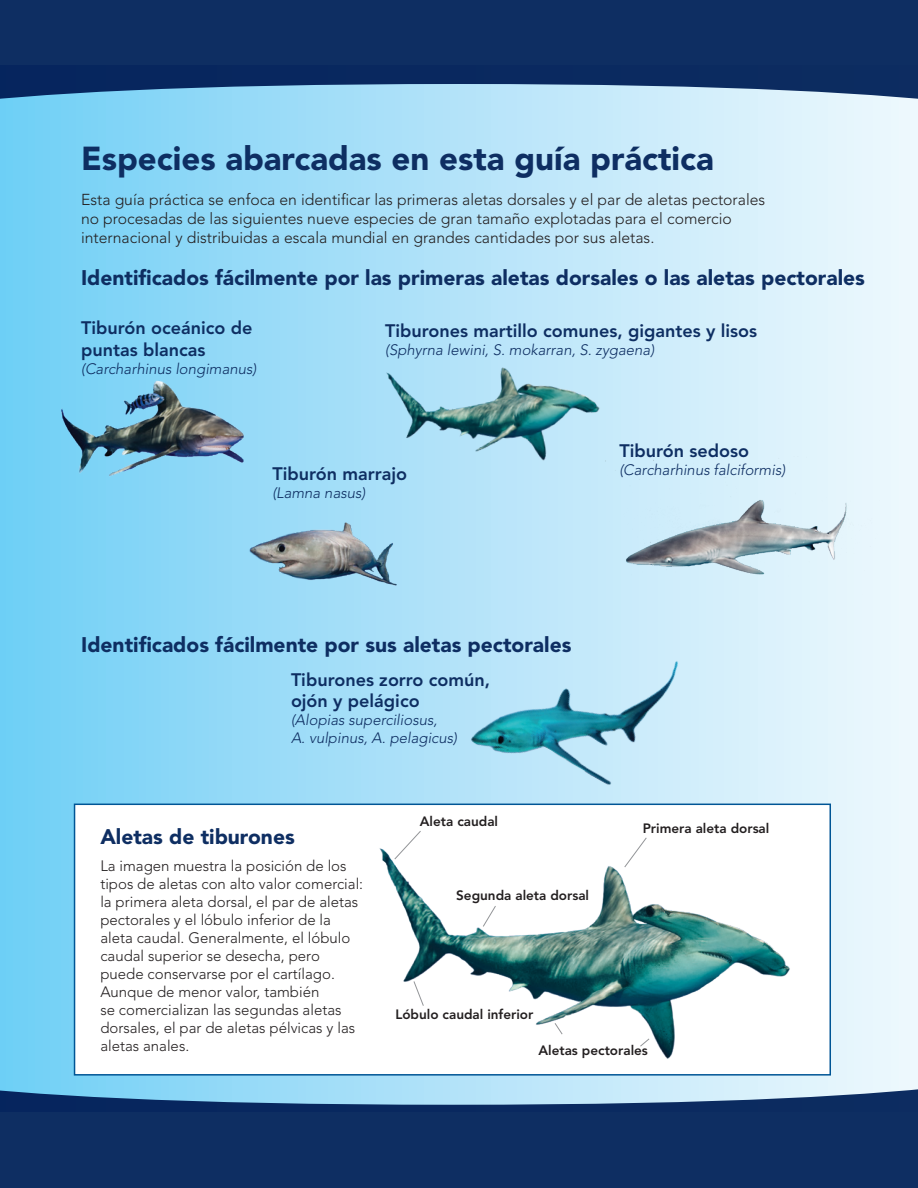
<style>
.page{position:relative;width:918px;height:1188px;background:#fff}
.page>*{position:absolute;margin:0;border:0;box-sizing:border-box;transform-origin:0 0}
.Blue_Page_Headers{font:900 33px "Avenir LT Std";color:#0e2e62}
.t1{font:900 21px "Avenir LT Std";color:#0e2e62}
.t2{font:800 18px/21.6px "Avenir LT Std";color:#0e2e62}
.t3{font:300 15.75px/18.9px "Avenir LT Std";color:#231f20}
.t4{font:300 15px/18px "Avenir LT Std";color:#231f20}
.t5{font:italic 300 15px/18px "Avenir LT Std";color:#0e2e62}
.t6{font:800 13.5px "Avenir LT Std";color:#231f20}
</style>
<div class="page">
<div style="left:0;top:66px;width:918px;height:1045px;background:linear-gradient(to right,#72cff6,#f1f8fd)"></div>
<svg style="left:0;top:0;width:918px;height:124px;background:#3c618d"></svg>
<svg style="left:0;top:1064px;width:918px;height:124px;background:#335784"></svg>
<img style="left:33px;top:372px;width:238px;height:116px">
<img style="left:231px;top:496px;width:177px;height:117px">
<img style="left:371px;top:328px;width:258px;height:161px">
<img style="left:601px;top:457px;width:283px;height:139px">
<img style="left:425px;top:545px;width:304px;height:259px">
<div style="left:74px;top:804px;width:757px;height:272px;background:#fff;border:2px solid #005595"></div>
<img style="left:353px;top:848px;width:444px;height:228px">
<svg style="left:639px;top:1038px;width:11px;height:9px"></svg>
<svg style="left:554px;top:1022px;width:9px;height:13px"></svg>
<svg style="left:624px;top:837px;width:23px;height:31px"></svg>
<svg style="left:482px;top:905px;width:15px;height:23px"></svg>
<svg style="left:413px;top:980px;width:11px;height:27px"></svg>
<svg style="left:394px;top:831px;width:28px;height:29px"></svg>
<p class="Blue_Page_Headers" style="left:81px;top:139px;width:634px">Especies abarcadas en esta guía práctica</p>
<p class="t3" style="left:81px;top:190px;width:686px">Esta guía práctica se enfoca en identificar las primeras aletas dorsales y el par de aletas pectorales no procesadas de las siguientes nueve especies de gran tamaño explotadas para el comercio internacional y distribuidas a escala mundial en grandes cantidades por sus aletas.</p>
<p class="t1" style="left:81px;top:265px;width:785px">Identificados fácilmente por las primeras aletas dorsales o las aletas pectorales</p>
<p class="t2" style="left:81px;top:317px;width:173px">Tiburón oceánico de puntas blancas</p>
<p class="t5" style="left:81px;top:360px;width:177px">(Carcharhinus longimanus)</p>
<p class="t2" style="left:385px;top:320px;width:373px">Tiburones martillo comunes, gigantes y lisos</p>
<p class="t5" style="left:385px;top:341px;width:271px">(Sphyrna lewini, S. mokarran, S. zygaena)</p>
<p class="t2" style="left:272px;top:463px;width:136px">Tiburón marrajo</p>
<p class="t5" style="left:272px;top:484px;width:95px">(Lamna nasus)</p>
<p class="t2" style="left:619px;top:440px;width:131px">Tiburón sedoso</p>
<p class="t5" style="left:619px;top:461px;width:167px">(Carcharhinus falciformis)</p>
<p class="t1" style="left:81px;top:632px;width:492px">Identificados fácilmente por sus aletas pectorales</p>
<p class="t2" style="left:291px;top:669px;width:201px">Tiburones zorro común, ojón y pelágico</p>
<p class="t5" style="left:291px;top:711px;width:168px">(Alopias superciliosus,<br>A. vulpinus, A. pelagicus)</p>
<p class="t1" style="left:100px;top:824px;width:196px">Aletas de tiburones</p>
<p class="t4" style="left:100px;top:857px;width:264px">La imagen muestra la posición de los tipos de aletas con alto valor comercial: la primera aleta dorsal, el par de aletas pectorales y el lóbulo inferior de la aleta caudal. Generalmente, el lóbulo caudal superior se desecha, pero puede conservarse por el cartílago.<br>Aunque de menor valor, también<br>se comercializan las segundas aletas dorsales, el par de aletas pélvicas y las aletas anales.</p>
<p class="t6" style="left:420px;top:814px;width:80px">Aleta caudal</p>
<p class="t6" style="left:456px;top:888px;width:135px">Segunda aleta dorsal</p>
<p class="t6" style="left:395px;top:1007px;width:140px">Lóbulo caudal inferior</p>
<p class="t6" style="left:643px;top:821px;width:128px">Primera aleta dorsal</p>
<p class="t6" style="left:538px;top:1042px;width:111px">Aletas pectorales</p>
</div>
